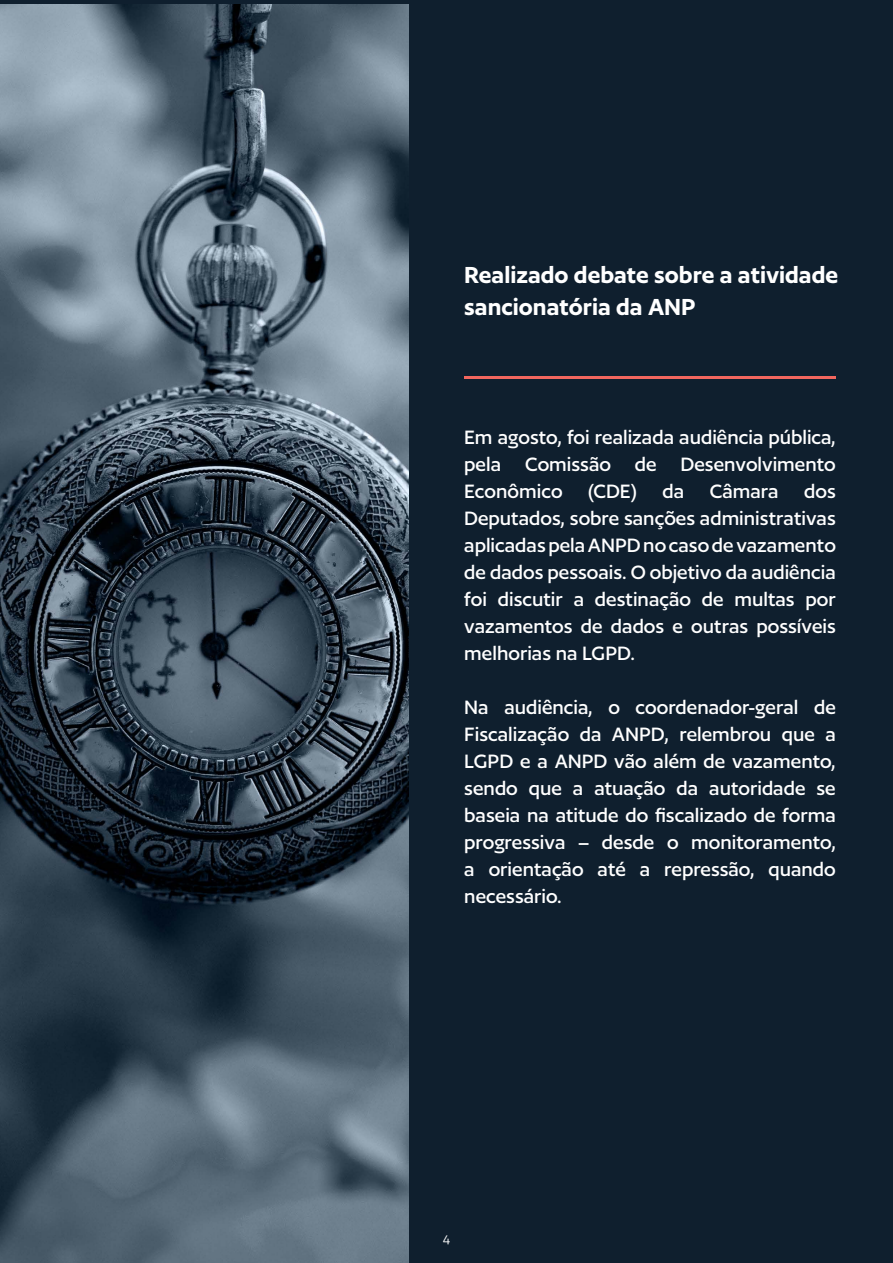
<style>
.page{position:relative;width:893px;height:1263px;background:#0f1f2e}
.page>*{position:absolute;margin:0;border:0;box-sizing:border-box;transform-origin:0 0}
.t1{font:600 27px/32.4px "Author";color:#fff}
.t2{font:700 22.5px/27px "Author Variable";color:#fff;text-align:justify}
.t3{font:15px "Author";color:#fff}
</style>
<div class="page">
<hr style="left:464px;top:376px;width:372px;height:2px;background:#f2665e">
<img style="left:0;top:5px;width:408px;height:1258px">
<p class="t1" style="left:464px;top:258px;width:375px">Realizado debate sobre a atividade sancionatória da ANP</p>
<p class="t2" style="left:464px;top:423px;width:373px">Em agosto, foi realizada audiência pública, pela Comissão de Desenvolvimento Econômico (CDE) da Câmara dos Deputados, sobre sanções administrativas aplicadas pela ANPD no caso de vazamento de dados pessoais. O objetivo da audiência foi discutir a destinação de multas por vazamentos de dados e outras possíveis melhorias na LGPD.</p>
<p class="t2" style="left:464px;top:693px;width:373px">Na audiência, o coordenador-geral de Fiscalização da ANPD, relembrou que a LGPD e a ANPD vão além de vazamento, sendo que a atuação da autoridade se baseia na atitude do fiscalizado de forma progressiva – desde o monitoramento, a orientação até a repressão, quando necessário.</p>
<p class="t3" style="left:443px;top:1231px;width:9px">4</p>
</div>
